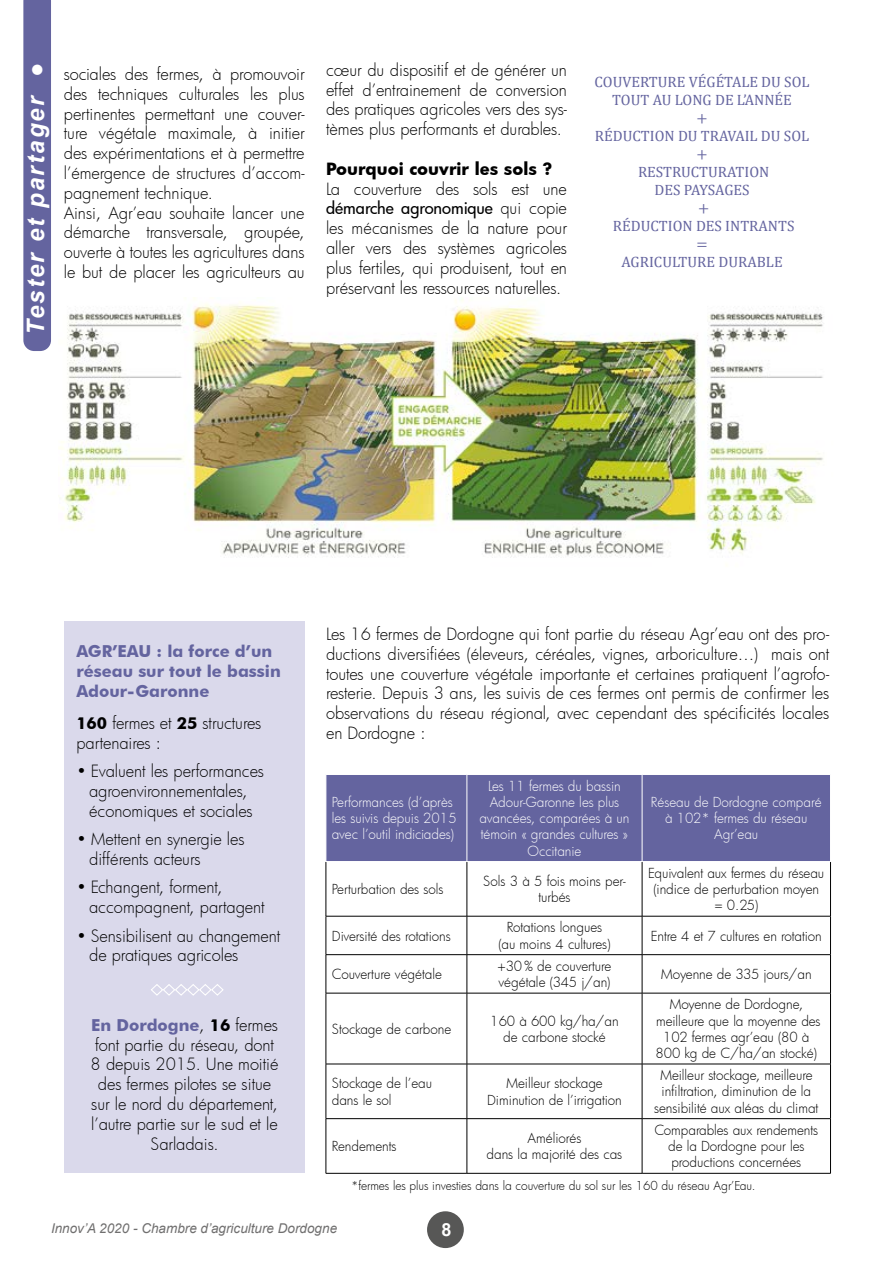
<style>
.page{position:relative;width:893px;height:1263px;background:#fff}
.page>*{position:absolute;margin:0;border:0;box-sizing:border-box;transform-origin:0 0}
.t1{font:italic 700 24px "Arial";letter-spacing:.09em;color:#fff}
.t2{font:700 18px "Arial";color:#fff}
.t3{font:300 16.5px/19.8px "Futura";letter-spacing:-.005em;color:#000;text-align:justify}
.t4{font:700 16.5px/19.8px "Futura BT";color:#64649f}
.t5{font:700 16.5px "Futura";color:#000}
.t6{font:15px/18px "Cambria Math";color:#64649f;text-align:center}
.t7{font:300 13.5px/16.2px "Futura";letter-spacing:-.005em;color:#000;text-align:center}
.t8{font:300 13.5px/16.2px "Futura";color:#fff;text-align:center}
.t9{font:italic 13.5px "Arial";color:#706f6f}
.t10{font:300 12px "Futura";letter-spacing:-.005em;color:#000}
.s1{font-weight:500}
.s2{font-family:"Futura BT";font-weight:700}
.s3{font-family:"Futura BT";font-weight:700;color:#64649f}
</style>
<div class="page">
<div style="left:427px;top:1211px;width:37px;height:37px;background:#575756;border-radius:50%"></div>
<svg style="left:23px;top:0;width:28px;height:351px;background:#6868a2"></svg>
<div style="left:64px;top:621px;width:241px;height:551px;background:#dad9eb"></div>
<div style="left:327px;top:775px;width:503px;height:86px;background:#64649f"></div>
<hr style="left:326px;top:862px;width:1px;height:54px;background:#000">
<hr style="left:467px;top:862px;width:1px;height:54px;background:#000">
<hr style="left:642px;top:862px;width:1px;height:54px;background:#000">
<hr style="left:830px;top:862px;width:1px;height:54px;background:#000">
<hr style="left:326px;top:916px;width:141px;height:1px;background:#000">
<hr style="left:326px;top:916px;width:1px;height:38px;background:#000">
<hr style="left:467px;top:916px;width:175px;height:1px;background:#000">
<hr style="left:467px;top:916px;width:1px;height:38px;background:#000">
<hr style="left:642px;top:916px;width:189px;height:1px;background:#000">
<hr style="left:642px;top:916px;width:1px;height:38px;background:#000">
<hr style="left:830px;top:916px;width:1px;height:38px;background:#000">
<hr style="left:326px;top:954px;width:141px;height:1px;background:#000">
<hr style="left:326px;top:955px;width:1px;height:38px;background:#000">
<hr style="left:467px;top:954px;width:175px;height:1px;background:#000">
<hr style="left:467px;top:955px;width:1px;height:38px;background:#000">
<hr style="left:642px;top:954px;width:189px;height:1px;background:#000">
<hr style="left:642px;top:955px;width:1px;height:38px;background:#000">
<hr style="left:830px;top:955px;width:1px;height:38px;background:#000">
<hr style="left:326px;top:993px;width:141px;height:1px;background:#000">
<hr style="left:326px;top:993px;width:1px;height:71px;background:#000">
<hr style="left:467px;top:993px;width:175px;height:1px;background:#000">
<hr style="left:467px;top:993px;width:1px;height:71px;background:#000">
<hr style="left:642px;top:993px;width:189px;height:1px;background:#000">
<hr style="left:642px;top:993px;width:1px;height:71px;background:#000">
<hr style="left:830px;top:993px;width:1px;height:71px;background:#000">
<hr style="left:326px;top:1064px;width:141px;height:1px;background:#000">
<hr style="left:326px;top:1064px;width:1px;height:54px;background:#000">
<hr style="left:467px;top:1064px;width:175px;height:1px;background:#000">
<hr style="left:467px;top:1064px;width:1px;height:54px;background:#000">
<hr style="left:642px;top:1064px;width:189px;height:1px;background:#000">
<hr style="left:642px;top:1064px;width:1px;height:54px;background:#000">
<hr style="left:830px;top:1064px;width:1px;height:54px;background:#000">
<hr style="left:326px;top:1118px;width:141px;height:1px;background:#000">
<hr style="left:326px;top:1119px;width:1px;height:54px;background:#000">
<hr style="left:467px;top:1118px;width:175px;height:1px;background:#000">
<hr style="left:467px;top:1119px;width:1px;height:54px;background:#000">
<hr style="left:642px;top:1118px;width:189px;height:1px;background:#000">
<hr style="left:642px;top:1119px;width:1px;height:54px;background:#000">
<hr style="left:830px;top:1119px;width:1px;height:54px;background:#000">
<hr style="left:326px;top:1173px;width:141px;height:1px;background:#000">
<hr style="left:467px;top:1173px;width:175px;height:1px;background:#000">
<hr style="left:642px;top:1173px;width:189px;height:1px;background:#000">
<hr style="left:466px;top:775px;width:1px;height:86px;background:#fff">
<hr style="left:642px;top:775px;width:1px;height:86px;background:#fff">
<img style="left:59px;top:297px;width:764px;height:261px">
<svg style="left:151px;top:984px;width:73px;height:12px"></svg>
<h1 class="t1" style="left:20px;top:335px;width:274px;rotate:-90deg">Tester et partager ●</h1>
<p class="t3" style="left:64px;top:64px;width:242px">sociales des fermes, à promouvoir des techniques culturales les plus pertinentes permettant une couver&shy;ture végétale maximale, à initier des expérimentations et à permettre l’émergence de structures d’accom&shy;pagnement technique.</p>
<p class="t3" style="left:64px;top:202px;width:242px">Ainsi, Agr’eau souhaite lancer une démarche transversale, groupée, ouverte à toutes les agricultures dans le but de placer les agriculteurs au</p>
<p class="t3" style="left:326px;top:60px;width:243px">cœur du dispositif et de générer un effet d’entrainement de conversion des pratiques agricoles vers des sys&shy;tèmes plus performants et durables.</p>
<p class="t5" style="left:326px;top:157px;width:228px">Pourquoi couvrir les sols ?</p>
<p class="t3" style="left:326px;top:178px;width:243px">La couverture des sols est une <span class="s1">démarche agronomique</span> qui copie les mécanismes de la nature pour aller vers des systèmes agricoles plus fertiles, qui produisent, tout en préservant les ressources naturelles.</p>
<p class="t6" style="left:595px;top:72px;width:216px">COUVERTURE VÉGÉTALE DU SOL<br>TOUT AU LONG DE L’ANNÉE</p>
<p class="t6" style="left:696px;top:108px;width:13px">+</p>
<p class="t6" style="left:595px;top:126px;width:216px">RÉDUCTION DU TRAVAIL DU SOL</p>
<p class="t6" style="left:696px;top:144px;width:13px">+</p>
<p class="t6" style="left:638px;top:162px;width:133px">RESTRUCTURATION<br>DES PAYSAGES</p>
<p class="t6" style="left:698px;top:198px;width:13px">+</p>
<p class="t6" style="left:613px;top:216px;width:183px">RÉDUCTION DES INTRANTS</p>
<p class="t6" style="left:696px;top:234px;width:13px">=</p>
<p class="t6" style="left:621px;top:252px;width:163px">AGRICULTURE DURABLE</p>
<p class="t4" style="left:76px;top:641px;width:206px">AGR’EAU : la force d’un réseau sur tout le bassin<br>Adour-Garonne</p>
<p class="t3" style="left:76px;top:713px;width:187px"><span class="s2">160</span> fermes et <span class="s2">25</span> structures partenaires :</p>
<p class="t3" style="left:76px;top:761px;width:189px;text-align:center">• Evaluent les performances agroenvironnementales, économiques et sociales</p>
<p class="t3" style="left:89px;top:829px;width:157px;text-indent:-13px">• Mettent en synergie les différents acteurs</p>
<p class="t3" style="left:89px;top:877px;width:177px;text-indent:-13px">• Echangent, forment, accompagnent, partagent</p>
<p class="t3" style="left:89px;top:925px;width:193px;text-indent:-13px">• Sensibilisent au changement de pratiques agricoles</p>
<p class="t3" style="left:91px;top:1014px;width:189px;text-align:center"><span class="s3">En Dordogne</span>, <span class="s2">16</span> fermes font partie du réseau, dont<br>8 depuis 2015. Une moitié des fermes pilotes se situe sur le nord du département, l’autre partie sur le sud et le<br>Sarladais.</p>
<p class="t3" style="left:326px;top:624px;width:505px">Les 16 fermes de Dordogne qui font partie du réseau Agr’eau ont des pro&shy;ductions diversifiées (éleveurs, céréales, vignes, arboriculture…) mais ont toutes une couverture végétale importante et certaines pratiquent l’agrofo&shy;resterie. Depuis 3 ans, les suivis de ces fermes ont permis de confirmer les observations du réseau régional, avec cependant des spécificités locales en Dordogne :</p>
<p class="t8" style="left:332px;top:794px;width:126px;text-align:left">Performances (d’après les suivis depuis 2015 avec l’outil indiciades)</p>
<p class="t8" style="left:480px;top:777px;width:151px">Les 11 fermes du bassin<br>Adour-Garonne les plus avancées, comparées à un témoin « grandes cultures »<br>Occitanie</p>
<p class="t8" style="left:651px;top:794px;width:172px">Réseau de Dordogne comparé à 102* fermes du réseau<br>Agr’eau</p>
<p class="t7" style="left:332px;top:881px;width:113px">Perturbation des sols</p>
<p class="t7" style="left:483px;top:872px;width:144px">Sols 3 à 5 fois moins per&shy;turbés</p>
<p class="t7" style="left:648px;top:864px;width:177px">Equivalent aux fermes du réseau (indice de perturbation moyen = 0.25)</p>
<p class="t7" style="left:332px;top:927px;width:120px">Diversité des rotations</p>
<p class="t7" style="left:498px;top:919px;width:114px">Rotations longues (au moins 4 cultures)</p>
<p class="t7" style="left:651px;top:927px;width:173px">Entre 4 et 7 cultures en rotation</p>
<p class="t7" style="left:332px;top:966px;width:112px">Couverture végétale</p>
<p class="t7" style="left:497px;top:958px;width:116px;text-align:left">+30% de couverture végétale (345 j/an)</p>
<p class="t7" style="left:661px;top:966px;width:152px">Moyenne de 335 jours/an</p>
<p class="t7" style="left:332px;top:1020px;width:121px">Stockage de carbone</p>
<p class="t7" style="left:490px;top:1012px;width:130px">160 à 600 kg/ha/an de carbone stocké</p>
<p class="t7" style="left:656px;top:996px;width:167px">Moyenne de Dordogne, meilleure que la moyenne des<br>102 fermes agr’eau (80 à<br>800 kg de C/ha/an stocké)</p>
<p class="t7" style="left:332px;top:1075px;width:102px;text-align:left">Stockage de l’eau dans le sol</p>
<p class="t7" style="left:487px;top:1075px;width:136px">Meilleur stockage<br>Diminution de l’irrigation</p>
<p class="t7" style="left:654px;top:1067px;width:166px">Meilleur stockage, meilleure infiltration, diminution de la sensibilité aux aléas du climat</p>
<p class="t7" style="left:332px;top:1138px;width:66px">Rendements</p>
<p class="t7" style="left:487px;top:1130px;width:137px">Améliorés<br>dans la majorité des cas</p>
<p class="t7" style="left:654px;top:1121px;width:165px">Comparables aux rendements de la Dordogne pour les productions concernées</p>
<p class="t10" style="left:351px;top:1177px;width:406px">*fermes les plus investies dans la couverture du sol sur les 160 du réseau Agr’Eau.</p>
<p class="t9" style="left:51px;top:1220px;width:288px">Innov’A 2020 - Chambre d’agriculture Dordogne</p>
<p class="t2" style="left:441px;top:1217px;width:12px">8</p>
</div>
